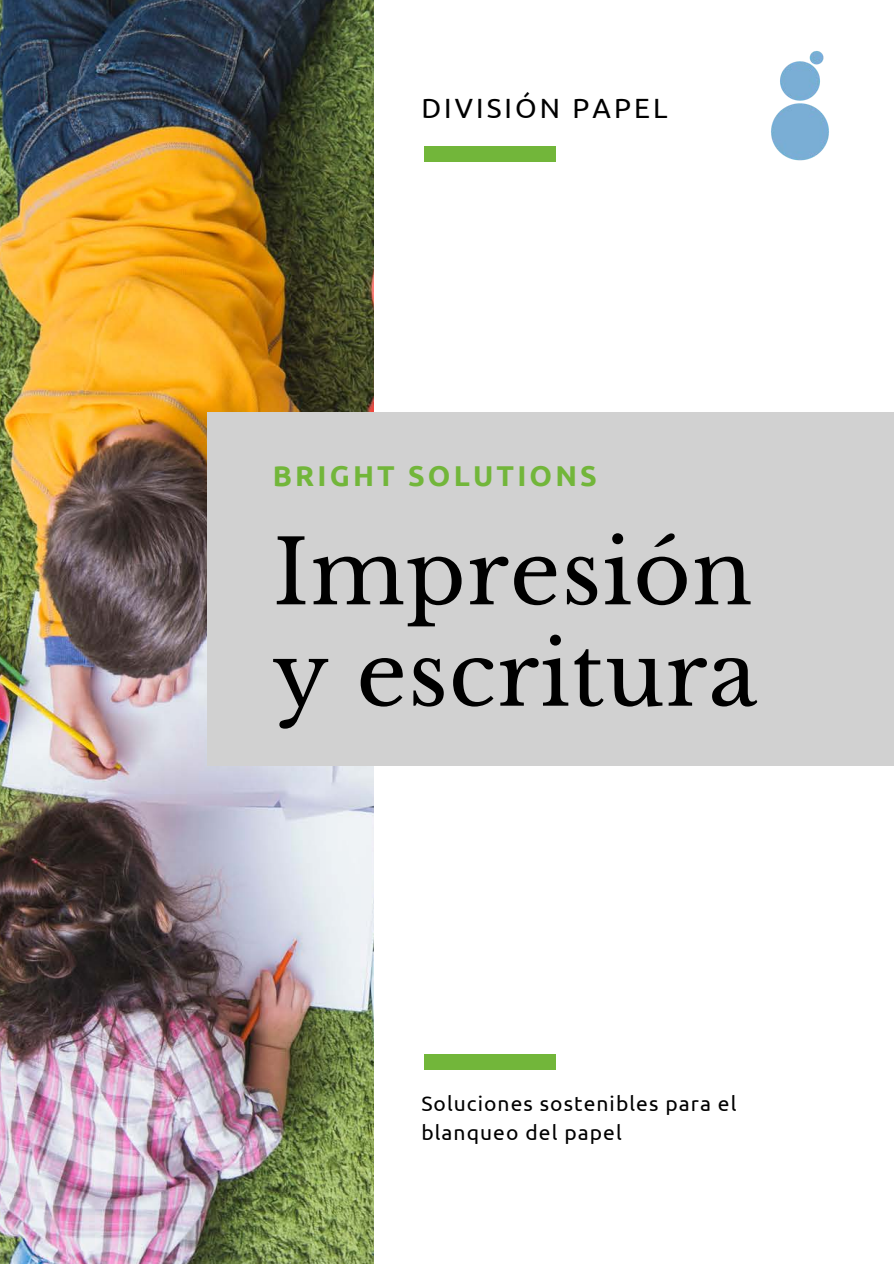
<style>
.page{position:relative;width:894px;height:1264px;background:#fff}
.page>*{position:absolute;margin:0;border:0;box-sizing:border-box;transform-origin:0 0}
.t1{font:88.2px "Libre Baskerville";letter-spacing:.01em;color:#000}
.t2{font:700 28.65px "Ubuntu";letter-spacing:.11em;color:#72b63a}
.t3{font:27.75px "Ubuntu";letter-spacing:.11em;color:#000}
.t4{font:21px/29.2px "Ubuntu";letter-spacing:.05em;color:#000}
</style>
<div class="page">
<img style="left:0;top:0;width:373px;height:1263px">
<div style="left:208px;top:412px;width:685px;height:353px;background:#d1d1d1"></div>
<div style="left:424px;top:147px;width:132px;height:14px;background:#72b63a"></div>
<div style="left:424px;top:1054px;width:131px;height:15px;background:#72b63a"></div>
<img style="left:771px;top:51px;width:58px;height:110px">
<p class="t3" style="left:421px;top:92px;width:247px">DIVISIÓN PAPEL</p>
<p class="t2" style="left:273px;top:459px;width:325px">BRIGHT SOLUTIONS</p>
<p class="t1" style="left:273px;top:518px;width:481px">Impresión</p>
<p class="t1" style="left:273px;top:620px;width:486px">y escritura</p>
<p class="t4" style="left:421px;top:1088px;width:316px">Soluciones sostenibles para el blanqueo del papel</p>
</div>
